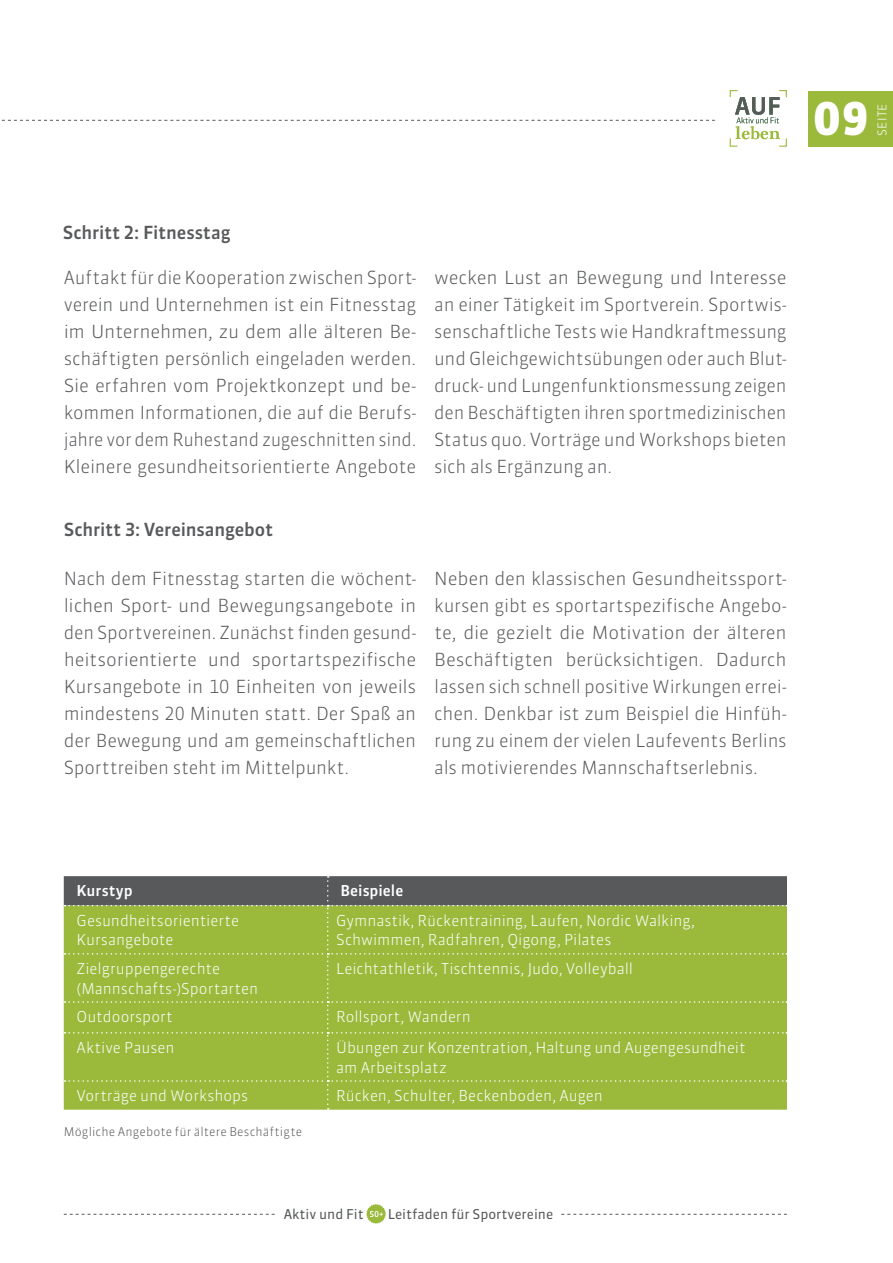
<style>
.page{position:relative;width:893px;height:1263px;background:#fff}
.page>*{position:absolute;margin:0;border:0;box-sizing:border-box;transform-origin:0 0}
.t1{font:900 45px "Sanuk LF";color:#fff}
.t2{font:300 18px/27px "Sanuk TF";letter-spacing:-.015em;color:#58595b;text-align:justify}
.t3{font:500 18px "Sanuk LF";letter-spacing:-.005em;color:#58595b}
.t4{font:300 15px/19.5px "Sanuk TF";color:#fff}
.t5{font:500 15px "Sanuk TF";color:#fff}
.t6{font:13.5px "Sanuk";color:#58595b}
.t7{font:300 12px "Sanuk TF";letter-spacing:.01em;color:#58595b}
.t8{font:300 12px "Sanuk TF";letter-spacing:.015em;color:#fff}
</style>
<div class="page">
<div style="left:808px;top:91px;width:85px;height:55px;background:#9bba3c"></div>
<svg style="left:729px;top:90px;width:58px;height:57px"></svg>
<svg style="left:64px;top:1214px;width:211px;height:1px"></svg>
<svg style="left:561px;top:1214px;width:226px;height:1px"></svg>
<svg style="left:366px;top:1204px;width:20px;height:20px"></svg>
<svg style="left:1px;top:120px;width:714px;height:1px"></svg>
<svg style="left:64px;top:876px;width:723px;height:234px;background:#93ae42"></svg>
<h1 class="t1" style="left:813px;top:91px;width:57px">09</h1>
<p class="t8" style="left:875px;top:136px;width:33px;rotate:-90deg">SEITE</p>
<p class="t3" style="left:63px;top:221px;width:169px">Schritt 2: Fitnesstag</p>
<p class="t2" style="left:64px;top:264px;width:354px">Auftakt für die Kooperation zwischen Sport&shy;verein und Unternehmen ist ein Fitnesstag im Unternehmen, zu dem alle älteren Be&shy;schäftigten persönlich eingeladen werden.<br>Sie erfahren vom Projektkonzept und be&shy;kommen Informationen, die auf die Berufs&shy;jahre vor dem Ruhestand zugeschnitten sind.<br>Kleinere gesundheitsorientierte Angebote</p>
<p class="t2" style="left:434px;top:264px;width:354px">wecken Lust an Bewegung und Interesse an einer Tätigkeit im Sportverein. Sportwis&shy;senschaftliche Tests wie Handkraftmessung und Gleichgewichtsübungen oder auch Blut&shy;druck- und Lungenfunktionsmessung zeigen den Beschäftigten ihren sportmedizinischen Status quo. Vorträge und Workshops bieten sich als Ergänzung an.</p>
<p class="t3" style="left:64px;top:518px;width:211px">Schritt 3: Vereinsangebot</p>
<p class="t2" style="left:64px;top:565px;width:354px">Nach dem Fitnesstag starten die wöchent&shy;lichen Sport- und Bewegungsangebote in den Sportvereinen. Zunächst finden gesund&shy;heitsorientierte und sportartspezifische Kursangebote in 10 Einheiten von jeweils mindestens 20 Minuten statt. Der Spaß an der Bewegung und am gemeinschaftlichen Sporttreiben steht im Mittelpunkt.</p>
<p class="t2" style="left:434px;top:565px;width:354px">Neben den klassischen Gesundheitssport&shy;kursen gibt es sportartspezifische Angebo&shy;te, die gezielt die Motivation der älteren Beschäftigten berücksichtigen. Dadurch lassen sich schnell positive Wirkungen errei&shy;chen. Denkbar ist zum Beispiel die Hinfüh&shy;rung zu einem der vielen Laufevents Berlins als motivierendes Mannschaftserlebnis.</p>
<p class="t5" style="left:77px;top:881px;width:58px">Kurstyp</p>
<p class="t5" style="left:340px;top:881px;width:64px">Beispiele</p>
<p class="t4" style="left:77px;top:911px;width:164px">Gesundheitsorientierte<br>Kursangebote</p>
<p class="t4" style="left:336px;top:911px;width:360px">Gymnastik, Rückentraining, Laufen, Nordic Walking,<br>Schwimmen, Radfahren, Qigong, Pilates</p>
<p class="t4" style="left:77px;top:959px;width:183px">Zielgruppengerechte (Mannschafts-)Sportarten</p>
<p class="t4" style="left:336px;top:959px;width:298px">Leichtathletik, Tischtennis, Judo, Volleyball</p>
<p class="t4" style="left:77px;top:1007px;width:98px">Outdoorsport</p>
<p class="t4" style="left:336px;top:1007px;width:136px">Rollsport, Wandern</p>
<p class="t4" style="left:77px;top:1038px;width:100px">Aktive Pausen</p>
<p class="t4" style="left:336px;top:1038px;width:411px">Übungen zur Konzentration, Haltung und Augengesundheit am Arbeitsplatz</p>
<p class="t4" style="left:77px;top:1086px;width:173px">Vorträge und Workshops</p>
<p class="t4" style="left:336px;top:1086px;width:268px">Rücken, Schulter, Beckenboden, Augen</p>
<p class="t7" style="left:64px;top:1124px;width:240px">Mögliche Angebote für ältere Beschäftigte</p>
<p class="t6" style="left:284px;top:1205px;width:82px">Aktiv und Fit</p>
<p class="t6" style="left:388px;top:1205px;width:167px">Leitfaden für Sportvereine</p>
</div>
